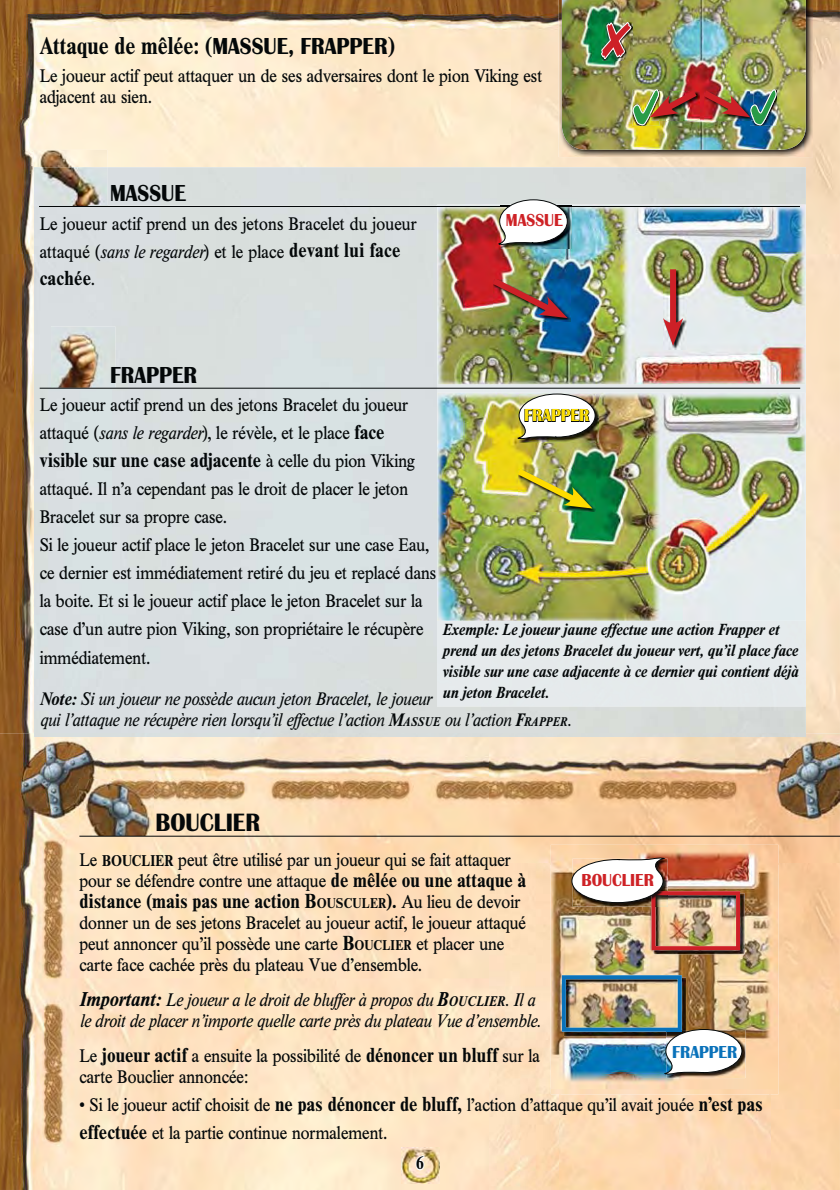
<style>
.page{position:relative;width:840px;height:1190px;background:#fff}
.page>*{position:absolute;margin:0;border:0;box-sizing:border-box;transform-origin:0 0}
.t1{font:700 26px "Britannic T";color:#040809;scale:.9 1}
.t2{font:700 24px "Times BQ";color:#040809;scale:.9 1}
.t3{font:700 24px "Britannic T";color:#040809;scale:.9 1}
.t4{font:700 20px "Times BQ";letter-spacing:.015em;color:#040809;scale:.9 1}
.t5{font:18px/28px "Times BQ";color:#040809;scale:.9 1}
.t6{font:italic 18px/21px "Times BQ";color:#040809;scale:.9 1}
.t7{font:700 18px "Britannic T";color:#ce2226;scale:.9 1}
.t8{font:700 18px "Britannic T";color:#0a72ba;scale:.9 1}
.t9{font:700 18px "Britannic T";color:#fbde03;scale:.9 1}
.t10{font:700 18px "Times BQ";color:#040809;scale:.9 1}
.t11{font:italic 700 16px/21px "Times BQ";color:#040809;scale:.9 1}
.s1{font-family:"Britannic T"}
.s2{font-style:italic}
.s3{font-weight:700;font-size:20px}
.s4{font-weight:400;font-size:18px}
.s5{font-weight:700}
.s6{font-weight:700;font-size:12.6px}
.s7{font-weight:700;font-size:15.4px}
.s8{font-style:inherit}
.s9{font-size:14px}
.s10{font-weight:700;font-size:14px}
</style>
<div class="page">
<img style="left:0;top:0;width:839px;height:733px">
<img style="left:0;top:733px;width:489px;height:457px">
<img style="left:489px;top:733px;width:350px;height:130px">
<img style="left:770px;top:863px;width:69px;height:327px">
<div style="left:34px;top:167px;width:771px;height:569px;background:#d9dee1"></div>
<div style="left:436px;top:205px;width:369px;height:501px;background:#e5eaec"></div>
<img style="left:437px;top:393px;width:368px;height:228px">
<img style="left:437px;top:205px;width:368px;height:179px">
<img style="left:550px;top:845px;width:228px;height:249px">
<img style="left:558px;top:0;width:254px;height:157px">
<img style="left:493px;top:279px;width:77px;height:42px">
<img style="left:485px;top:273px;width:82px;height:46px">
<img style="left:518px;top:470px;width:77px;height:42px">
<img style="left:510px;top:463px;width:82px;height:46px">
<img style="left:561px;top:0;width:244px;height:150px">
<img style="left:663px;top:270px;width:23px;height:79px">
<div style="left:669px;top:269px;width:6px;height:60px;background:#cd2027"></div>
<svg style="left:662px;top:318px;width:20px;height:28px"></svg>
<img style="left:33px;top:150px;width:74px;height:56px">
<img style="left:34px;top:167px;width:73px;height:39px">
<img style="left:51px;top:327px;width:64px;height:61px">
<img style="left:80px;top:780px;width:73px;height:56px">
<img style="left:653px;top:893px;width:91px;height:61px">
<hr style="left:40px;top:388px;width:759px;height:1px;background:#040809">
<hr style="left:40px;top:206px;width:759px;height:1px;background:#040809">
<hr style="left:79px;top:836px;width:760px;height:1px;background:#040809">
<img style="left:500px;top:200px;width:71px;height:48px">
<svg style="left:498px;top:199px;width:69px;height:47px"></svg>
<img style="left:666px;top:1030px;width:79px;height:48px">
<img style="left:561px;top:975px;width:180px;height:100px">
<img style="left:571px;top:857px;width:168px;height:93px">
<img style="left:519px;top:395px;width:79px;height:48px">
<img style="left:517px;top:394px;width:78px;height:46px">
<img style="left:401px;top:1148px;width:38px;height:35px">
<svg style="left:414px;top:1154px;width:11px;height:21px"></svg>
<h2 class="t2" style="left:40px;top:37px;width:396px">Attaque de mêlée: (<span class="s1">MASSUE, FRAPPER</span>)</h2>
<p class="t5" style="left:40px;top:67px;width:559px;line-height:21px">Le joueur actif peut attaquer un de ses adversaires dont le pion Viking est adjacent au sien.</p>
<h2 class="t3" style="left:110px;top:184px;width:86px">MASSUE</h2>
<p class="t5" style="left:40px;top:211px;width:420px">Le joueur actif prend un des jetons Bracelet du joueur attaqué (<span class="s2">sans le regarder</span>) et le place <span class="s3">devant lui face</span></p>
<p class="t4" style="left:40px;top:271px;width:63px">cachée<span class="s4">.</span></p>
<h2 class="t3" style="left:110px;top:366px;width:98px">FRAPPER</h2>
<p class="t7" style="left:505px;top:213px;width:65px">MASSUE</p>
<p class="t5" style="left:40px;top:393px;width:411px">Le joueur actif prend un des jetons Bracelet du joueur attaqué (<span class="s2">sans le regarder</span>), le révèle, et le place <span class="s3">face</span></p>
<p class="t4" style="left:40px;top:453px;width:418px">visible sur une case adjacente <span class="s4">à celle du pion Viking</span></p>
<p class="t5" style="left:40px;top:477px;width:442px">attaqué. Il n’a cependant pas le droit de placer le jeton Bracelet sur sa propre case.<br>Si le joueur actif place le jeton Bracelet sur une case Eau, ce dernier est immédiatement retiré du jeu et replacé dans la boite. Et si le joueur actif place le jeton Bracelet sur la case d’un autre pion Viking, son propriétaire le récupère immédiatement.</p>
<p class="t9" style="left:523px;top:408px;width:74px">FRAPPER</p>
<p class="t11" style="left:442px;top:620px;width:396px">Exemple: Le joueur jaune effectue une action Frapper et prend un des jetons Bracelet du joueur vert, qu’il place face visible sur une case adjacente à ce dernier qui contient déjà un jeton Bracelet.</p>
<p class="t6" style="left:40px;top:690px;width:591px"><span class="s5">Note:</span> Si un joueur ne possède aucun jeton Bracelet, le joueur<br>qui l’attaque ne récupère rien lorsqu’il effectue l’action <span class="s5">M</span><span class="s6">ASSUE</span> ou l’action <span class="s5">F</span><span class="s6">RAPPER</span>.</p>
<h1 class="t1" style="left:155px;top:813px;width:118px">BOUCLIER</h1>
<p class="t5" style="left:79px;top:851px;width:497px;line-height:21px">Le <span class="s7">BOUCLIER</span> peut être utilisé par un joueur qui se fait attaquer pour se défendre contre une attaque <span class="s3">de mêlée ou une attaque à</span></p>
<p class="t4" style="left:79px;top:894px;width:491px">distance (mais pas une action <span class="s8">B</span><span class="s9">OUSCULER</span>). <span class="s4">Au lieu de devoir</span></p>
<p class="t5" style="left:79px;top:914px;width:497px;line-height:21px">donner un de ses jetons Bracelet au joueur actif, le joueur attaqué peut annoncer qu’il possède une carte <span class="s3">B</span><span class="s10">OUCLIER</span> et placer une carte face cachée près du plateau Vue d’ensemble.</p>
<p class="t6" style="left:79px;top:991px;width:513px"><span class="s3">Important:</span> Le joueur a le droit de bluffer à propos du <span class="s3">B</span><span class="s10">OUCLIER</span>. Il a le droit de placer n’importe quelle carte près du plateau Vue d’ensemble.</p>
<p class="t5" style="left:79px;top:1047px;width:513px;line-height:21px">Le <span class="s3">joueur actif</span> a ensuite la possibilité de <span class="s3">dénoncer un bluff</span> sur la carte Bouclier annoncée:</p>
<p class="t5" style="left:79px;top:1093px;width:760px">• Si le joueur actif choisit de <span class="s3">ne pas dénoncer de bluff,</span> l’action d’attaque qu’il avait jouée <span class="s3">n’est pas effectuée</span> et la partie continue normalement.</p>
<p class="t7" style="left:581px;top:873px;width:82px">BOUCLIER</p>
<p class="t8" style="left:671px;top:1044px;width:74px">FRAPPER</p>
<p class="t10" style="left:416px;top:1156px;width:10px">6</p>
</div>
